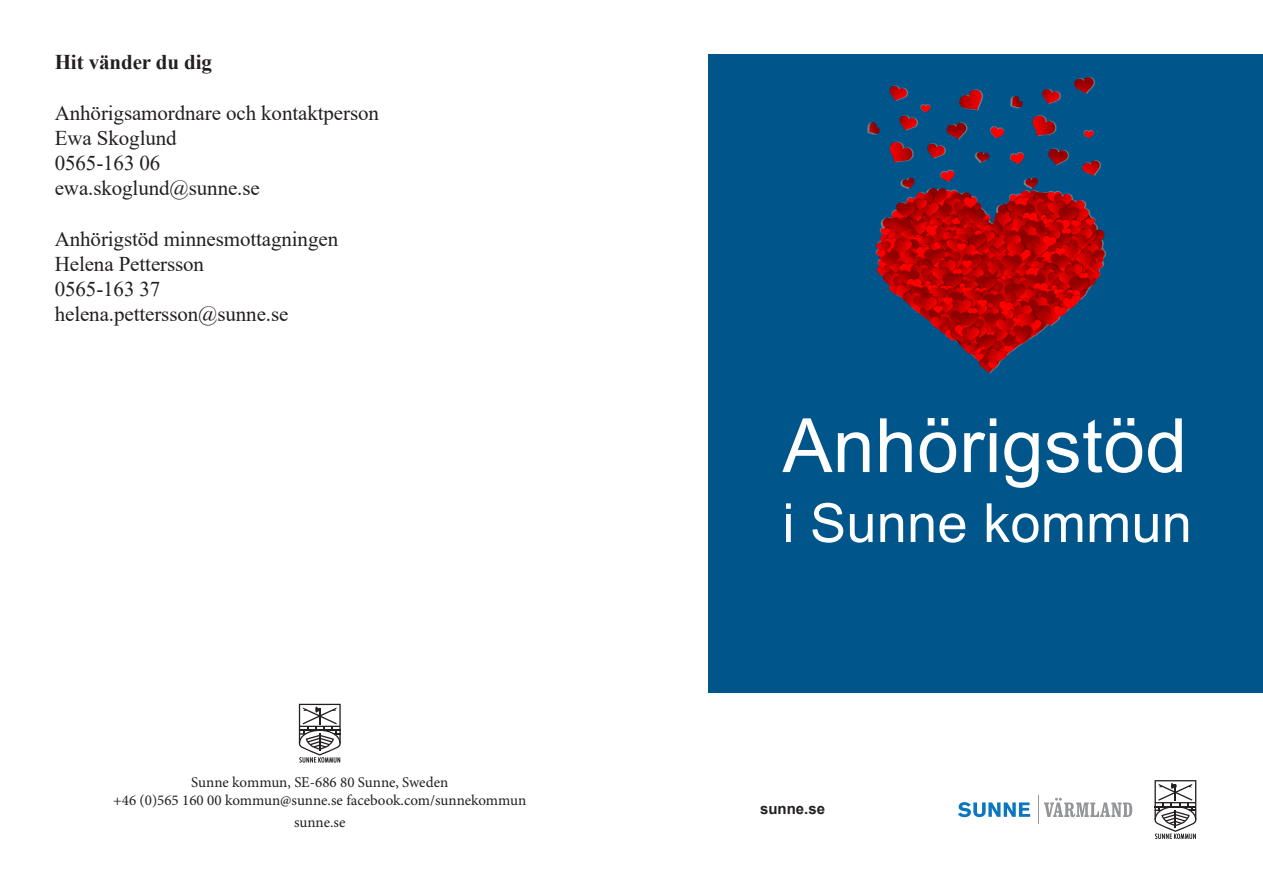
<style>
.page{position:relative;width:1263px;height:893px;background:#fff}
.page>*{position:absolute;margin:0;border:0;box-sizing:border-box;transform-origin:0 0}
.t1{font:75px "Arial";letter-spacing:.005em;color:#fff}
.t2{font:54px "Arial";letter-spacing:.005em;color:#fff}
.t3{font:21px "Times New Roman";letter-spacing:-.005em;color:#231f20}
.t4{font:700 21px "Times New Roman";letter-spacing:-.005em;color:#231f20}
.t5{font:15px "Minion Pro";color:#231f20}
.t6{font:700 15px "Arial";color:#231f20}
</style>
<div class="page">
<svg style="left:299px;top:704px;width:42px;height:59px"></svg>
<svg style="left:1154px;top:780px;width:42px;height:59px"></svg>
<svg style="left:1038px;top:795px;width:94px;height:29px"></svg>
<svg style="left:958px;top:802px;width:72px;height:15px"></svg>
<div style="left:708px;top:55px;width:555px;height:638px;background:#00568a"></div>
<img style="left:867px;top:76px;width:240px;height:298px">
<p class="t4" style="left:55px;top:47px;width:159px">Hit vänder du dig</p>
<p class="t3" style="left:55px;top:98px;width:326px">Anhörigsamordnare och kontaktperson</p>
<p class="t3" style="left:55px;top:123px;width:123px">Ewa Skoglund</p>
<p class="t3" style="left:55px;top:148px;width:107px">0565-163 06</p>
<p class="t3" style="left:55px;top:173px;width:207px">ewa.skoglund@sunne.se</p>
<p class="t3" style="left:55px;top:224px;width:285px">Anhörigstöd minnesmottagningen</p>
<p class="t3" style="left:55px;top:249px;width:151px">Helena Pettersson</p>
<p class="t3" style="left:55px;top:274px;width:107px">0565-163 37</p>
<p class="t3" style="left:55px;top:299px;width:235px">helena.pettersson@sunne.se</p>
<p class="t5" style="left:191px;top:772px;width:258px">Sunne kommun, SE-686 80 Sunne, Sweden</p>
<p class="t5" style="left:113px;top:790px;width:415px">+46 (0)565 160 00 kommun@sunne.se facebook.com/sunnekommun</p>
<p class="t5" style="left:294px;top:812px;width:53px">sunne.se</p>
<p class="t1" style="left:782px;top:394px;width:406px">Anhörigstöd</p>
<p class="t2" style="left:782px;top:486px;width:411px">i Sunne kommun</p>
<p class="t6" style="left:760px;top:798px;width:67px">sunne.se</p>
</div>
